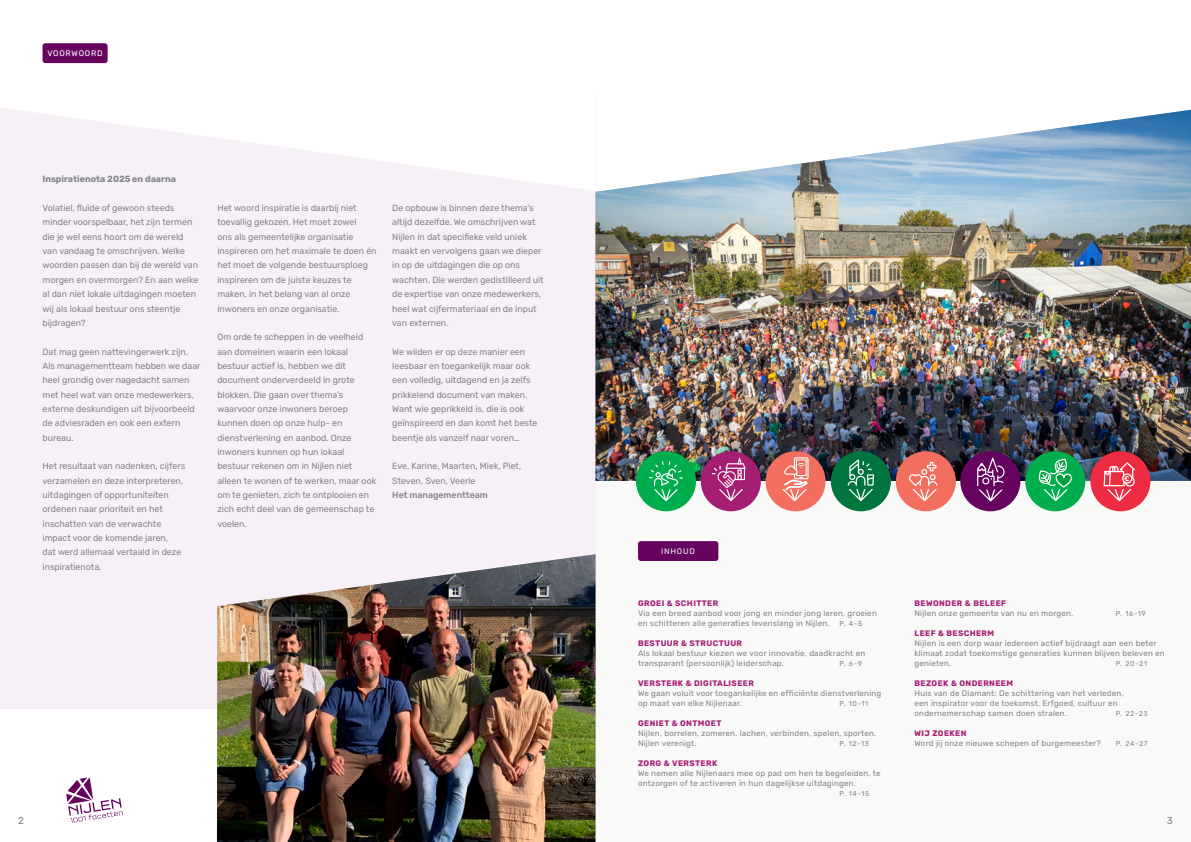
<style>
.page{position:relative;width:1191px;height:842px;background:#fff}
.page>*{position:absolute;margin:0;border:0;box-sizing:border-box;transform-origin:0 0}
.t1{font:10px "Rubik";color:#828688}
.H3_Tussentitel{font:9px/14.4px "Rubik";color:#828688}
.H3_Tussentitel-2{font:700 9px "Rubik";color:#828688}
.Bio{font:8px/10px "Rubik";letter-spacing:.025em;color:#828688}
.Type{font:8px "Rubik";letter-spacing:.1em;color:#fff}
.Type-2{font:8px "Rubik";letter-spacing:.1em;color:#f3f3f1}
.Bio-2{font:7px "Rubik";letter-spacing:.1em;color:#828688}
.s1{font-weight:500}
.s2{font-weight:700;color:#a61e74}
.s3{font-size:7px}
</style>
<div class="page">
<div style="left:595px;top:479px;width:596px;height:363px;background:#f9f9f8"></div>
<div style="left:638px;top:541px;width:80px;height:20px;background:#65035f;border-radius:3px"></div>
<div style="left:0;top:92px;width:595px;height:617px;background:#f7f1f7"></div>
<svg style="left:0;top:43px;width:595px;height:147px;fill:#fff"></svg>
<div style="left:43px;top:43px;width:65px;height:20px;background:#65035f;border-radius:3px"></div>
<svg style="left:66px;top:777px;width:57px;height:46px"></svg>
<img style="left:595px;top:110px;width:596px;height:371px">
<img style="left:217px;top:554px;width:378px;height:288px">
<div style="left:960px;top:451px;width:60px;height:60px;background:#65035f;border-radius:50%"></div>
<svg style="left:977px;top:458px;width:27px;height:43px"></svg>
<div style="left:1025px;top:451px;width:60px;height:60px;background:#00ad4c;border-radius:50%"></div>
<svg style="left:1034px;top:459px;width:38px;height:53px"></svg>
<div style="left:636px;top:451px;width:60px;height:60px;background:#00ad4c;border-radius:50%"></div>
<svg style="left:649px;top:461px;width:34px;height:40px"></svg>
<div style="left:831px;top:451px;width:60px;height:60px;background:#00743d;border-radius:50%"></div>
<svg style="left:847px;top:459px;width:27px;height:42px"></svg>
<div style="left:701px;top:451px;width:60px;height:60px;background:#a61e74;border-radius:50%"></div>
<svg style="left:712px;top:455px;width:34px;height:46px"></svg>
<div style="left:765px;top:451px;width:60px;height:60px;background:#f26f5f;border-radius:50%"></div>
<div style="left:794px;top:457px;width:14px;height:22px;border:1px solid #fff"></div>
<div style="left:796px;top:460px;width:10px;height:15px;background:#ed6b5c"></div>
<div style="left:796px;top:459px;width:10px;height:17px;border:1px solid #fff"></div>
<svg style="left:782px;top:462px;width:26px;height:39px"></svg>
<div style="left:895px;top:451px;width:61px;height:60px;background:#f26f5f;border-radius:50%"></div>
<svg style="left:909px;top:462px;width:28px;height:39px"></svg>
<div style="left:1090px;top:451px;width:60px;height:60px;background:#ed2c41;border-radius:50%"></div>
<svg style="left:1103px;top:462px;width:32px;height:39px"></svg>
<p class="Type" style="left:47px;top:49px;width:57px">VOORWOORD</p>
<p class="H3_Tussentitel-2" style="left:43px;top:174px;width:135px">Inspiratienota 2025 en daarna</p>
<p class="H3_Tussentitel" style="left:43px;top:201px;width:157px">Volatiel, fluïde of gewoon steeds minder voorspelbaar, het zijn termen die je wel eens hoort om de wereld van vandaag te omschrijven. Welke woorden passen dan bij de wereld van morgen en overmorgen? En aan welke al dan niet lokale uitdagingen moeten wij als lokaal bestuur ons steentje bijdragen?</p>
<p class="H3_Tussentitel" style="left:43px;top:344px;width:160px">Dat mag geen nattevingerwerk zijn.<br>Als managementteam hebben we daar heel grondig over nagedacht samen met heel wat van onze medewerkers, externe deskundigen uit bijvoorbeeld de adviesraden en ook een extern bureau.</p>
<p class="H3_Tussentitel" style="left:43px;top:459px;width:144px">Het resultaat van nadenken, cijfers verzamelen en deze interpreteren, uitdagingen of opportuniteiten ordenen naar prioriteit en het inschatten van de verwachte impact voor de komende jaren,<br>dat werd allemaal vertaald in deze inspiratienota.</p>
<p class="H3_Tussentitel" style="left:217px;top:201px;width:161px">Het woord inspiratie is daarbij niet toevallig gekozen. Het moet zowel<br>ons als gemeentelijke organisatie inspireren om het maximale te doen én het moet de volgende bestuursploeg inspireren om de juiste keuzes te maken, in het belang van al onze inwoners en onze organisatie.</p>
<p class="H3_Tussentitel" style="left:217px;top:330px;width:160px">Om orde te scheppen in de veelheid aan domeinen waarin een lokaal bestuur actief is, hebben we dit document onderverdeeld in grote blokken. Die gaan over thema’s waarvoor onze inwoners beroep kunnen doen op onze hulp- en dienstverlening en aanbod. Onze inwoners kunnen op hun lokaal bestuur rekenen om in Nijlen niet alleen te wonen of te werken, maar ook om te genieten, zich te ontplooien en zich echt deel van de gemeenschap te voelen.</p>
<p class="H3_Tussentitel" style="left:392px;top:201px;width:153px">De opbouw is binnen deze thema’s altijd dezelfde. We omschrijven wat<br>Nijlen in dat specifieke veld uniek maakt en vervolgens gaan we dieper in op de uitdagingen die op ons wachten. Die werden gedistilleerd uit de expertise van onze medewerkers, heel wat cijfermateriaal en de input van externen.</p>
<p class="H3_Tussentitel" style="left:392px;top:344px;width:147px">We wilden er op deze manier een leesbaar en toegankelijk maar ook een volledig, uitdagend en ja zelfs prikkelend document van maken.<br>Want wie geprikkeld is, die is ook geïnspireerd en dan komt het beste beentje als vanzelf naar voren…</p>
<p class="H3_Tussentitel" style="left:392px;top:459px;width:130px">Eve, Karine, Maarten, Miek, Piet,<br>Steven, Sven, Veerle<br><span class="s1">Het managementteam</span></p>
<p class="t1" style="left:18px;top:815px;width:7px">2</p>
<p class="Type-2" style="left:661px;top:546px;width:35px">INHOUD</p>
<p class="Bio" style="left:638px;top:598px;width:240px"><span class="s2">GROEI &amp; SCHITTER<br></span>Via een breed aanbod voor jong en minder jong leren, groeien en schitteren alle generaties levenslang in Nijlen. <span class="s3">P. 4-5</span></p>
<p class="Bio" style="left:638px;top:638px;width:229px"><span class="s2">BESTUUR &amp; STRUCTUUR<br></span>Als lokaal bestuur kiezen we voor innovatie, daadkracht en transparant (persoonlijk) leiderschap.</p>
<p class="Bio-2" style="left:839px;top:660px;width:24px">P. 6-9</p>
<p class="Bio" style="left:638px;top:678px;width:245px"><span class="s2">VERSTERK &amp; DIGITALISEER<br></span>We gaan voluit voor toegankelijke en efficiënte dienstverlening op maat van elke Nijlenaar.</p>
<p class="Bio-2" style="left:839px;top:700px;width:30px">P. 10-11</p>
<p class="Bio" style="left:638px;top:718px;width:240px"><span class="s2">GENIET &amp; ONTMOET<br></span>Nijlen, borrelen, zomeren, lachen, verbinden, spelen, sporten.<br>Nijlen verenigt.</p>
<p class="Bio-2" style="left:839px;top:740px;width:31px">P. 12-13</p>
<p class="Bio" style="left:638px;top:758px;width:244px"><span class="s2">ZORG &amp; VERSTERK<br></span>We nemen alle Nijlenaars mee op pad om hen te begeleiden, te ontzorgen of te activeren in hun dagelijkse uitdagingen.</p>
<p class="Bio-2" style="left:839px;top:790px;width:31px">P. 14-15</p>
<p class="Bio" style="left:914px;top:598px;width:160px"><span class="s2">BEWONDER &amp; BELEEF<br></span>Nijlen onze gemeente van nu en morgen.</p>
<p class="Bio-2" style="left:1115px;top:610px;width:31px">P. 16-19</p>
<p class="Bio" style="left:914px;top:628px;width:252px"><span class="s2">LEEF &amp; BESCHERM<br></span>Nijlen is een dorp waar iedereen actief bijdraagt aan een beter klimaat zodat toekomstige generaties kunnen blijven beleven en genieten.</p>
<p class="Bio-2" style="left:1115px;top:660px;width:33px">P. 20-21</p>
<p class="Bio" style="left:914px;top:678px;width:211px"><span class="s2">BEZOEK &amp; ONDERNEEM<br></span>Huis van de Diamant: De schittering van het verleden, een inspirator voor de toekomst. Erfgoed, cultuur en ondernemerschap samen doen stralen.</p>
<p class="Bio-2" style="left:1115px;top:710px;width:33px">P. 22-23</p>
<p class="Bio" style="left:914px;top:728px;width:188px"><span class="s2">WIJ ZOEKEN<br></span>Word jij onze nieuwe schepen of burgemeester?</p>
<p class="Bio-2" style="left:1115px;top:740px;width:33px">P. 24-27</p>
<p class="t1" style="left:1166px;top:815px;width:8px">3</p>
</div>
